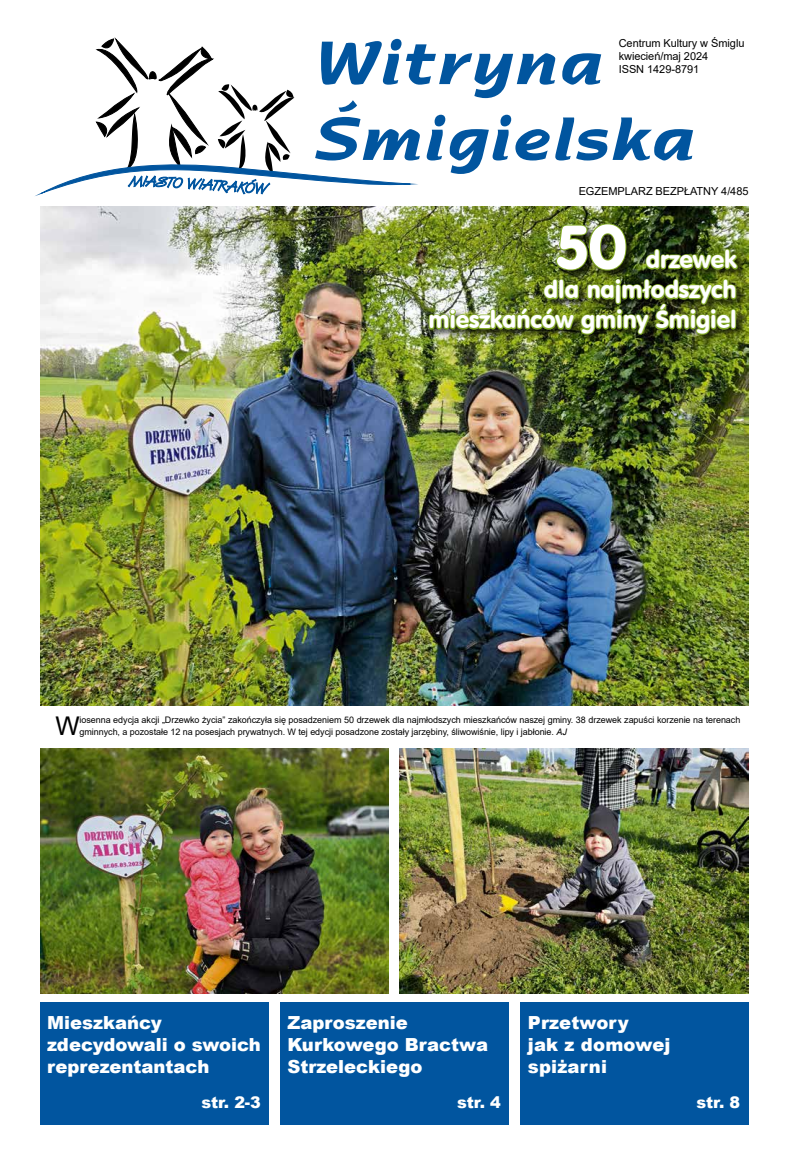
<style>
.page{position:relative;width:794px;height:1163px;background:#fff}
.page>*{position:absolute;margin:0;border:0;box-sizing:border-box;transform-origin:0 0}
.t1{font:60px "VAG Rounded L2";color:#fff}
.t2{font:25.8px "Arial";color:#000}
.t3{font:24px/30px "VAG Rounded L2";letter-spacing:-.005em;color:#fff;text-align:right}
.t4{font:900 18px/21.6px "Arial";color:#fff}
.t5{font:900 16px "Arial";letter-spacing:-.005em;color:#fff}
.t6{font:11px/13px "Arial";letter-spacing:-.005em;color:#000}
.t7{font:9px/12px "Arial";letter-spacing:-.005em;color:#000}
.s1{font-style:italic}
</style>
<div class="page">
<svg style="left:414px;top:44px;width:279px;height:130px"></svg>
<svg style="left:41px;top:39px;width:373px;height:156px"></svg>
<div style="left:40px;top:1002px;width:228px;height:122px;background:#01559f"></div>
<div style="left:520px;top:1002px;width:228px;height:122px;background:#01559f"></div>
<div style="left:280px;top:1002px;width:228px;height:122px;background:#01559f"></div>
<img style="left:400px;top:748px;width:348px;height:245px">
<img style="left:40px;top:748px;width:348px;height:245px">
<img style="left:40px;top:206px;width:708px;height:500px">
<div style="left:428px;top:224px;width:320px;height:120px;background:#000;opacity:.75"></div>
<img style="left:427px;top:222px;width:312px;height:114px">
<p class="t6" style="left:619px;top:36px;width:127px">Centrum Kultury w Śmiglu kwiecień/maj 2024<br>ISSN 1429-8791</p>
<p class="t6" style="left:578px;top:184px;width:171px">EGZEMPLARZ BEZPŁATNY 4/485</p>
<h1 class="t1" style="left:558px;top:207px;width:71px">50</h1>
<h3 class="t3" style="left:428px;top:244px;width:310px">drzewek<br>dla najmłodszych mieszkańców gminy Śmigiel</h3>
<h2 class="t2" style="left:55px;top:707px;width:26px">W</h2>
<p class="t7" style="left:80px;top:713px;width:662px">iosenna edycja akcji „Drzewko życia” zakończyła się posadzeniem 50 drzewek dla najmłodszych mieszkańców naszej gminy. 38 drzewek zapuści korzenie na terenach gminnych, a pozostałe 12 na posesjach prywatnych. W tej edycji posadzone zostały jarzębiny, śliwowiśnie, lipy i jabłonie. <span class="s1">AJ</span></p>
<h3 class="t4" style="left:47px;top:1011px;width:215px">Mieszkańcy zdecydowali o swoich reprezentantach</h3>
<h3 class="t4" style="left:528px;top:1011px;width:144px">Przetwory<br>jak z domowej spiżarni</h3>
<h3 class="t5" style="left:201px;top:1090px;width:61px">str. 2-3</h3>
<h3 class="t5" style="left:457px;top:1090px;width:45px">str. 4</h3>
<h3 class="t5" style="left:696px;top:1090px;width:45px">str. 8</h3>
<h3 class="t4" style="left:287px;top:1011px;width:202px">Zaproszenie<br>Kurkowego Bractwa<br>Strzeleckiego</h3>
</div>
